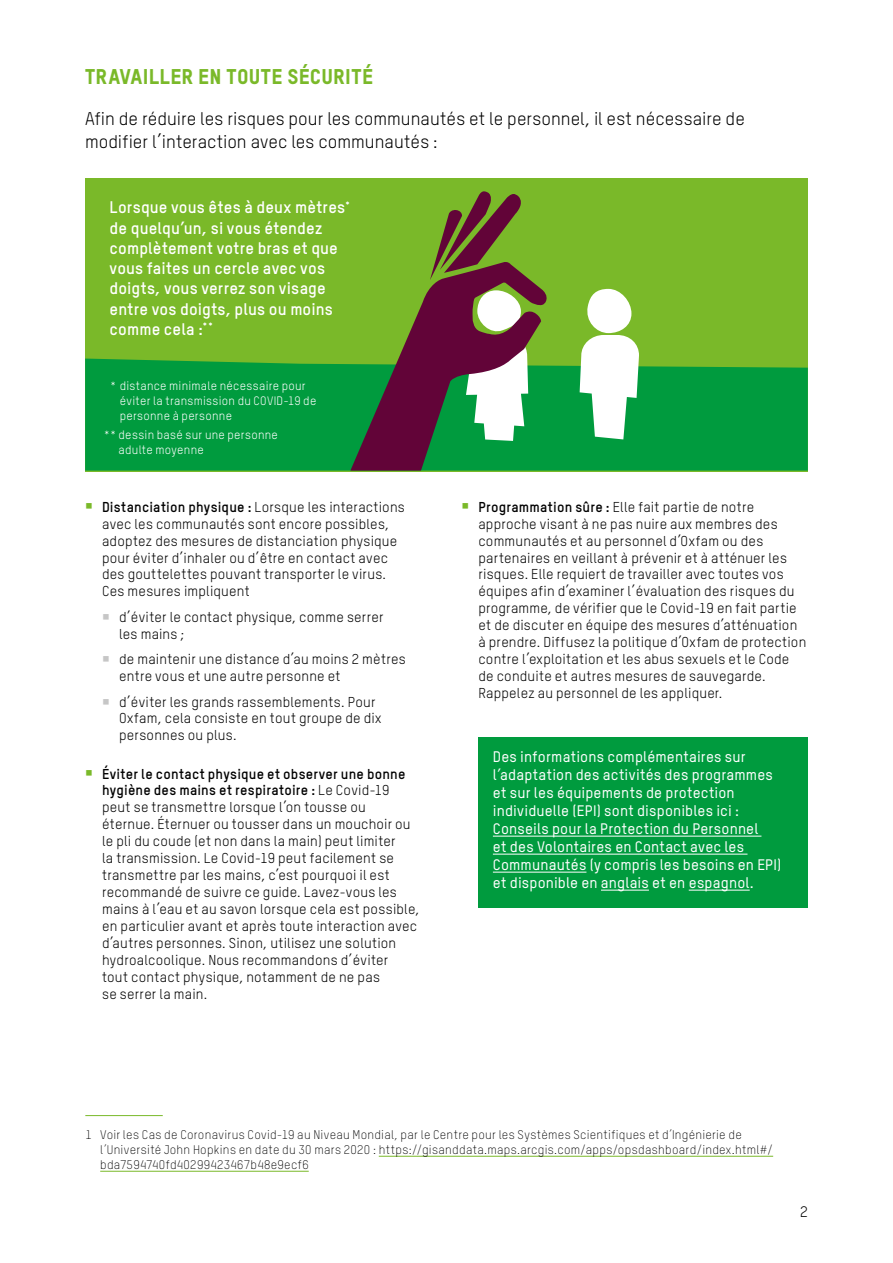
<style>
.page{position:relative;width:893px;height:1263px;background:#fff}
.page>*{position:absolute;margin:0;border:0;box-sizing:border-box;transform-origin:0 0}
.t1{font:21px "Oxfam TSTARPRO Headline";letter-spacing:.02em;color:#7ab929}
.t2{font:18px/23.2px "Oxfam TSTARPRO";color:#000}
.t3{font:700 16.5px/20.2px "Oxfam TSTARPRO";letter-spacing:.01em;color:#fff}
.t4{font:500 15px/18px "Oxfam TSTARPRO";letter-spacing:.01em;color:#fff}
.t5{font:15px "Oxfam TSTARPRO";color:#000}
.t6{font:14.1px/17px "Oxfam TSTARPRO";letter-spacing:.015em;color:#000}
.t7{font:300 12.3px/15px "Oxfam TSTARPRO";letter-spacing:.025em;color:#000}
.t8{font:12px/15px "Oxfam TSTARPRO";letter-spacing:.02em;color:#fff}
.s1{font-weight:700}
</style>
<div class="page">
<hr style="left:379px;top:1156px;width:394px;height:1px;background:#7ab929">
<hr style="left:100px;top:1171px;width:209px;height:1px;background:#7ab929">
<hr style="left:85px;top:1115px;width:78px;height:1px;background:#7ab929">
<div style="left:85px;top:178px;width:723px;height:293px;background:#7ab929"></div>
<div style="left:85px;top:359px;width:723px;height:112px;background:#009b3e"></div>
<svg style="left:350px;top:191px;width:198px;height:280px"></svg>
<svg style="left:580px;top:289px;width:59px;height:150px;background:#c5e5c1"></svg>
<div style="left:478px;top:737px;width:330px;height:170px;background:#009b3e"></div>
<hr style="left:493px;top:836px;width:268px;height:1px;background:#fff">
<hr style="left:493px;top:854px;width:254px;height:1px;background:#fff">
<hr style="left:493px;top:872px;width:93px;height:1px;background:#fff">
<hr style="left:601px;top:890px;width:48px;height:1px;background:#fff">
<hr style="left:689px;top:890px;width:61px;height:1px;background:#fff">
<h1 class="t1" style="left:85px;top:64px;width:290px">TRAVAILLER EN TOUTE SÉCURITÉ</h1>
<p class="t2" style="left:85px;top:106px;width:661px">Afin de réduire les risques pour les communautés et le personnel, il est nécessaire de modifier l’interaction avec les communautés :</p>
<p class="t3" style="left:110px;top:197px;width:242px">Lorsque vous êtes à deux mètres<sup>* </sup>de quelqu’un, si vous étendez complètement votre bras et que vous faites un cercle avec vos doigts, vous verrez son visage entre vos doigts, plus ou moins comme cela :<sup>**</sup></p>
<p class="t8" style="left:120px;top:378px;width:198px;text-indent:-10px">* distance minimale nécessaire pour éviter la transmission du COVID-19 de personne à personne</p>
<p class="t8" style="left:119px;top:427px;width:161px;text-indent:-15px">** dessin basé sur une personne adulte moyenne</p>
<p class="t6" style="left:102px;top:498px;width:304px"><span class="s1">Distanciation physique :</span> Lorsque les interactions avec les communautés sont encore possibles, adoptez des mesures de distanciation physique pour éviter d’inhaler ou d’être en contact avec des gouttelettes pouvant transporter le virus.<br>Ces mesures impliquent</p>
<p class="t6" style="left:119px;top:608px;width:266px">d’éviter le contact physique, comme serrer les mains ;</p>
<p class="t6" style="left:119px;top:650px;width:288px">de maintenir une distance d’au moins 2 mètres entre vous et une autre personne et</p>
<p class="t6" style="left:119px;top:693px;width:264px">d’éviter les grands rassemblements. Pour<br>Oxfam, cela consiste en tout groupe de dix personnes ou plus.</p>
<p class="t6" style="left:102px;top:765px;width:319px"><span class="s1">Éviter le contact physique et observer une bonne hygiène des mains et respiratoire :</span> Le Covid-19 peut se transmettre lorsque l’on tousse ou éternue. Éternuer ou tousser dans un mouchoir ou le pli du coude (et non dans la main) peut limiter<br>la transmission. Le Covid-19 peut facilement se transmettre par les mains, c’est pourquoi il est recommandé de suivre ce guide. Lavez-vous les mains à l’eau et au savon lorsque cela est possible, en particulier avant et après toute interaction avec d’autres personnes. Sinon, utilisez une solution hydroalcoolique. Nous recommandons d’éviter<br>tout contact physique, notamment de ne pas<br>se serrer la main.</p>
<p class="t6" style="left:478px;top:498px;width:329px"><span class="s1">Programmation sûre :</span> Elle fait partie de notre approche visant à ne pas nuire aux membres des communautés et au personnel d’Oxfam ou des partenaires en veillant à prévenir et à atténuer les risques. Elle requiert de travailler avec toutes vos équipes afin d’examiner l’évaluation des risques du programme, de vérifier que le Covid-19 en fait partie et de discuter en équipe des mesures d’atténuation à prendre. Diffusez la politique d’Oxfam de protection contre l’exploitation et les abus sexuels et le Code de conduite et autres mesures de sauvegarde.<br>Rappelez au personnel de les appliquer.</p>
<p class="t4" style="left:493px;top:748px;width:290px">Des informations complémentaires sur l’adaptation des activités des programmes et sur les équipements de protection individuelle (EPI) sont disponibles ici :<br>Conseils pour la Protection du Personnel<br>et des Volontaires en Contact avec les Communautés (y compris les besoins en EPI) et disponible en anglais et en espagnol.</p>
<p class="t7" style="left:100px;top:1127px;width:674px;text-indent:-15px">1 Voir les Cas de Coronavirus Covid-19 au Niveau Mondial, par le Centre pour les Systèmes Scientifiques et d’Ingénierie de l’Université John Hopkins en date du 30 mars 2020 : https://gisanddata.maps.arcgis.com/apps/opsdashboard/index.html#/ bda7594740fd40299423467b48e9ecf6</p>
<p class="t5" style="left:800px;top:1203px;width:9px">2</p>
</div>
